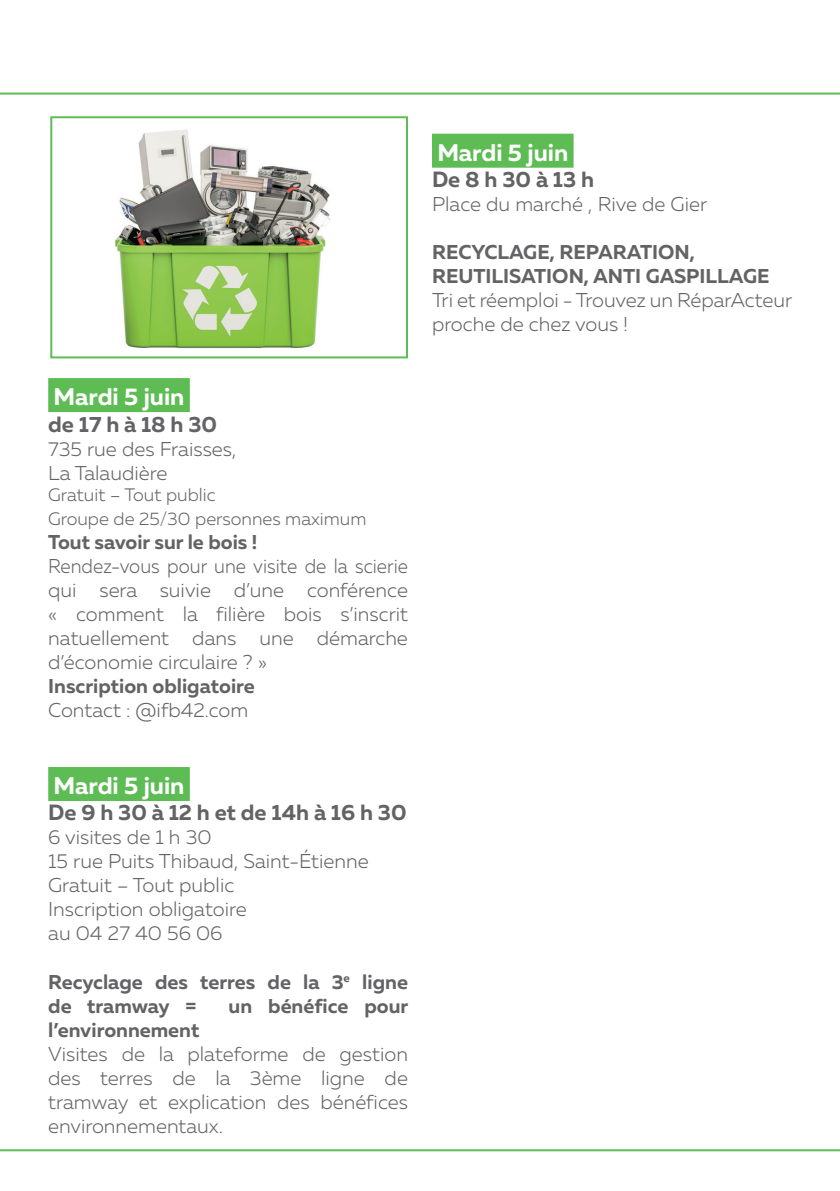
<style>
.page{position:relative;width:840px;height:1191px;background:#fff}
.page>*{position:absolute;margin:0;border:0;box-sizing:border-box;transform-origin:0 0}
.t1{font:700 24px "Muller";color:#fff}
.t2{font:700 22px "Muller";color:#636366}
.t3{font:300 20px/24px "Muller";color:#636366}
.t4{font:700 20px/24px "Muller";color:#636366}
.t5{font:300 20px/24px "Muller";color:#636366;text-align:justify;scale:.93 1}
.t6{font:300 18px/24px "Muller";color:#636366}
</style>
<div class="page">
<hr style="left:0;top:93px;width:839px;height:2px;background:#5ebc55">
<hr style="left:0;top:1149px;width:839px;height:2px;background:#5ebc55">
<div style="left:48px;top:378px;width:142px;height:34px;background:#5ebc55"></div>
<div style="left:48px;top:767px;width:142px;height:34px;background:#5ebc55"></div>
<img style="left:115px;top:129px;width:215px;height:219px">
<div style="left:50px;top:116px;width:358px;height:242px;border:2px solid #5ebc55"></div>
<div style="left:432px;top:134px;width:141px;height:34px;background:#5ebc55"></div>
<p class="t1" style="left:54px;top:382px;width:132px">Mardi 5 juin</p>
<p class="t2" style="left:48px;top:410px;width:170px">de 17 h à 18 h 30</p>
<p class="t3" style="left:48px;top:436px;width:189px">735 rue des Fraisses,<br>La Talaudière</p>
<p class="t6" style="left:48px;top:483px;width:319px">Gratuit – Tout public<br>Groupe de 25/30 personnes maximum</p>
<p class="t4" style="left:48px;top:530px;width:210px">Tout savoir sur le bois !</p>
<p class="t5" style="left:48px;top:554px;width:388px">Rendez-vous pour une visite de la scierie qui sera suivie d’une conférence « comment la filière bois s’inscrit natuellement dans une démarche d’économie circulaire ? »</p>
<p class="t4" style="left:48px;top:674px;width:208px">Inscription obligatoire</p>
<p class="t3" style="left:48px;top:698px;width:201px">Contact : @ifb42.com</p>
<p class="t1" style="left:54px;top:770px;width:132px">Mardi 5 juin</p>
<p class="t2" style="left:48px;top:799px;width:359px">De 9 h 30 à 12 h et de 14h à 16 h 30</p>
<p class="t3" style="left:48px;top:825px;width:322px">6 visites de 1 h 30<br>15 rue Puits Thibaud, Saint-Étienne<br>Gratuit – Tout public<br>Inscription obligatoire<br>au 04 27 40 56 06</p>
<p class="t4" style="left:48px;top:969px;width:361px">Recyclage des terres de la 3<sup>e</sup> ligne de tramway =</p>
<p class="t4" style="left:228px;top:993px;width:181px">un bénéfice pour</p>
<p class="t4" style="left:48px;top:1017px;width:152px">l’environnement</p>
<p class="t3" style="left:48px;top:1041px;width:361px;text-align:justify">Visites de la plateforme de gestion des terres de la 3ème ligne de tramway et explication des bénéfices environnementaux.</p>
<p class="t1" style="left:437px;top:137px;width:132px">Mardi 5 juin</p>
<p class="t2" style="left:432px;top:166px;width:163px">De 8 h 30 à 13 h</p>
<p class="t3" style="left:432px;top:192px;width:276px">Place du marché , Rive de Gier</p>
<p class="t4" style="left:432px;top:240px;width:339px">RECYCLAGE, REPARATION,<br>REUTILISATION, ANTI GASPILLAGE</p>
<p class="t3" style="left:432px;top:288px;width:361px">Tri et réemploi - Trouvez un RéparActeur proche de chez vous !</p>
</div>
